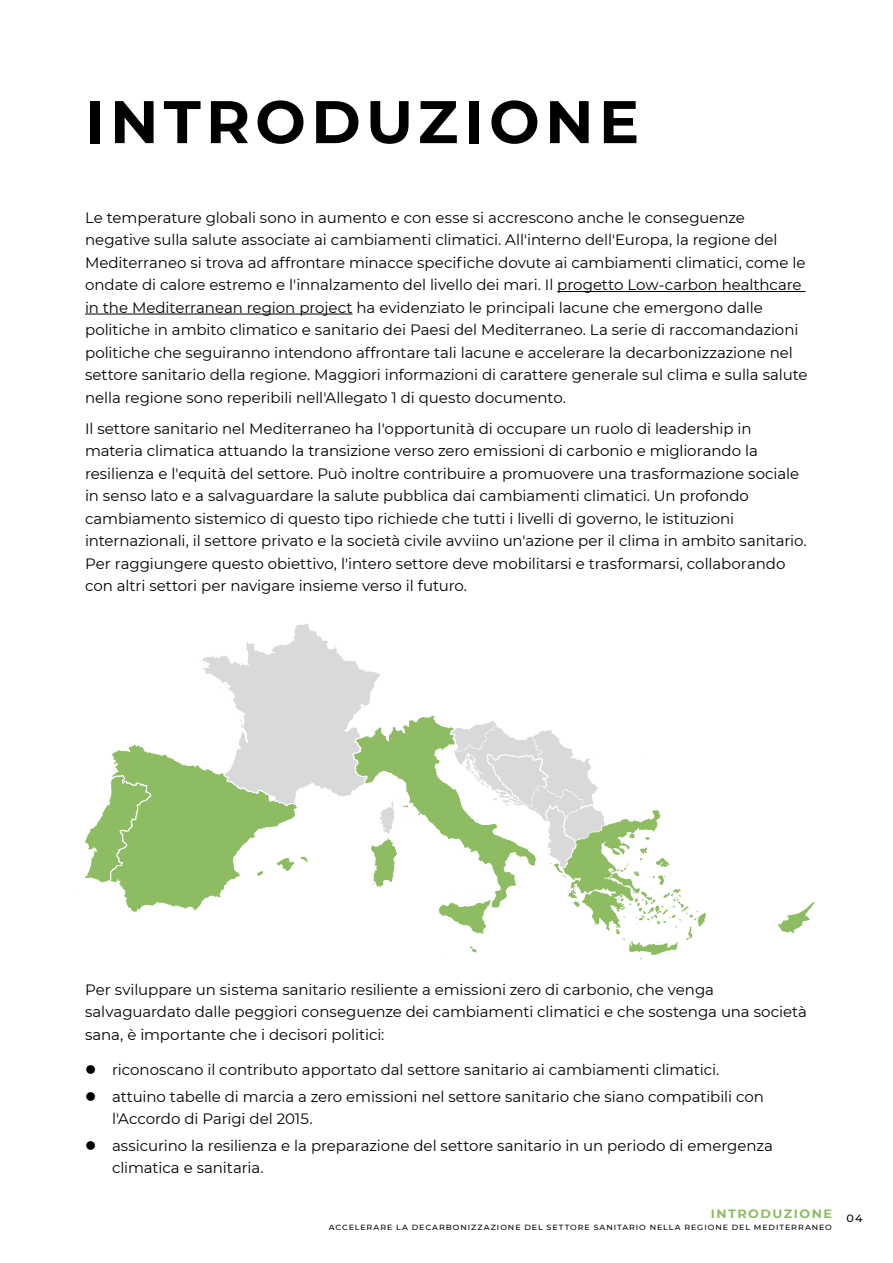
<style>
.page{position:relative;width:893px;height:1263px;background:#fff}
.page>*{position:absolute;margin:0;border:0;box-sizing:border-box;transform-origin:0 0}
.t1{font:700 60px "Montserrat";letter-spacing:.09em;color:#000}
.t2{font:15px/22.5px "Montserrat";letter-spacing:-.005em;color:#000}
.t3{font:700 12px "Montserrat";letter-spacing:.115em;color:#8ebc62;scale:1.06 1}
.t4{font:500 10.5px "Montserrat";color:#000;scale:1.06 1}
.t5{font:500 7.5px "Montserrat";letter-spacing:.12em;color:#000;scale:1.06 1}
</style>
<div class="page">
<svg style="left:778px;top:902px;width:37px;height:31px"></svg>
<svg style="left:538px;top:730px;width:168px;height:230px"></svg>
<svg style="left:395px;top:715px;width:143px;height:238px"></svg>
<svg style="left:85px;top:623px;width:310px;height:289px"></svg>
<hr style="left:557px;top:291px;width:249px;height:1px;background:#000">
<hr style="left:85px;top:314px;width:268px;height:1px;background:#000">
<h1 class="t1" style="left:85px;top:79px;width:556px">INTRODUZIONE</h1>
<p class="t2" style="left:85px;top:206px;width:724px">Le temperature globali sono in aumento e con esse si accrescono anche le conseguenze negative sulla salute associate ai cambiamenti climatici. All'interno dell'Europa, la regione del Mediterraneo si trova ad affrontare minacce specifiche dovute ai cambiamenti climatici, come le ondate di calore estremo e l'innalzamento del livello dei mari. Il progetto Low-carbon healthcare in the Mediterranean region project ha evidenziato le principali lacune che emergono dalle politiche in ambito climatico e sanitario dei Paesi del Mediterraneo. La serie di raccomandazioni politiche che seguiranno intendono affrontare tali lacune e accelerare la decarbonizzazione nel settore sanitario della regione. Maggiori informazioni di carattere generale sul clima e sulla salute nella regione sono reperibili nell'Allegato 1 di questo documento.</p>
<p class="t2" style="left:85px;top:417px;width:723px">Il settore sanitario nel Mediterraneo ha l'opportunità di occupare un ruolo di leadership in materia climatica attuando la transizione verso zero emissioni di carbonio e migliorando la resilienza e l'equità del settore. Può inoltre contribuire a promuovere una trasformazione sociale in senso lato e a salvaguardare la salute pubblica dai cambiamenti climatici. Un profondo cambiamento sistemico di questo tipo richiede che tutti i livelli di governo, le istituzioni internazionali, il settore privato e la società civile avviino un'azione per il clima in ambito sanitario.<br>Per raggiungere questo obiettivo, l'intero settore deve mobilitarsi e trasformarsi, collaborando con altri settori per navigare insieme verso il futuro.</p>
<p class="t2" style="left:85px;top:977px;width:723px">Per sviluppare un sistema sanitario resiliente a emissioni zero di carbonio, che venga salvaguardato dalle peggiori conseguenze dei cambiamenti climatici e che sostenga una società sana, è importante che i decisori politici:</p>
<p class="t2" style="left:85px;top:1058px;width:636px">● riconoscano il contributo apportato dal settore sanitario ai cambiamenti climatici.</p>
<p class="t2" style="left:112px;top:1084px;width:653px;text-indent:-27px">● attuino tabelle di marcia a zero emissioni nel settore sanitario che siano compatibili con l'Accordo di Parigi del 2015.</p>
<p class="t2" style="left:112px;top:1134px;width:662px;text-indent:-27px">● assicurino la resilienza e la preparazione del settore sanitario in un periodo di emergenza climatica e sanitaria.</p>
<p class="t3" style="left:711px;top:1205px;width:116px">INTRODUZIONE</p>
<p class="t5" style="left:329px;top:1222px;width:476px">ACCELERARE LA DECARBONIZZAZIONE DEL SETTORE SANITARIO NELLA REGIONE DEL MEDITERRANEO</p>
<p class="t4" style="left:846px;top:1211px;width:17px">04</p>
</div>
